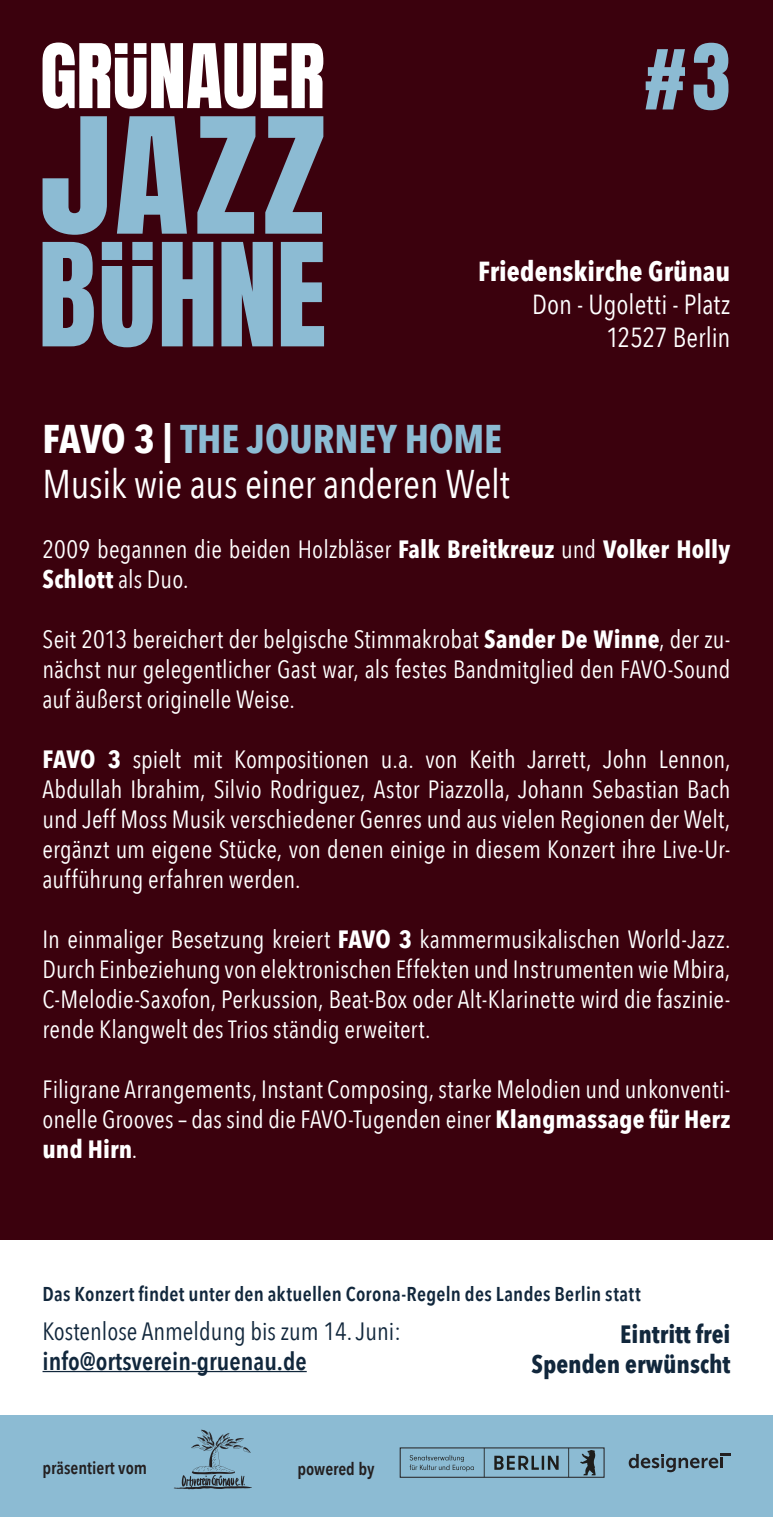
<style>
.page{position:relative;width:773px;height:1517px;background:#fff}
.page>*{position:absolute;margin:0;border:0;box-sizing:border-box;transform-origin:0 0}
.t1{font:77.5px "Anton";color:#8cbbd3}
.t2{font:40px/45px "Avenir Next Condensed";letter-spacing:-.01em;color:#fff}
.t3{font:27.5px "Avenir Next Condensed";color:#fff}
.t4{font:700 27.5px "Avenir Next Condensed";color:#fff}
.t5{font:25px/30px "Avenir Next Condensed";color:#fff;text-align:justify}
.t6{font:25px "Avenir Next Condensed";color:#11273c}
.t7{font:700 25px "Avenir Next Condensed";color:#11273c}
.t8{font:600 25px "Avenir Next Condensed";color:#11273c}
.t9{font:600 20px "Avenir Next Condensed";letter-spacing:.015em;color:#11273c}
.t10{font:600 17.5px "Avenir Next Condensed";color:#231f20}
.s1{font-weight:700}
.s2{font-weight:700;color:#8cbbd3}
</style>
<div class="page">
<div style="left:0;top:0;width:772px;height:1517px;background:#3b010d"></div>
<div style="left:0;top:1240px;width:772px;height:277px;background:#fff"></div>
<div style="left:0;top:1415px;width:772px;height:102px;background:#8cbbd3"></div>
<svg style="left:43px;top:242px;width:281px;height:105px"></svg>
<svg style="left:43px;top:116px;width:280px;height:119px"></svg>
<svg style="left:43px;top:43px;width:280px;height:66px"></svg>
<svg style="left:628px;top:1453px;width:102px;height:19px"></svg>
<hr style="left:43px;top:1371px;width:264px;height:1px;background:#11273c">
<svg style="left:174px;top:1429px;width:78px;height:60px"></svg>
<hr style="left:568px;top:1447px;width:1px;height:30px;background:#1d1d1b">
<hr style="left:483px;top:1447px;width:1px;height:30px;background:#1d1d1b">
<svg style="left:494px;top:1455px;width:64px;height:14px"></svg>
<svg style="left:580px;top:1450px;width:15px;height:25px"></svg>
<svg style="left:409px;top:1455px;width:65px;height:16px"></svg>
<p class="t1" style="left:644px;top:37px;width:88px"># 3</p>
<p class="t4" style="left:478px;top:255px;width:254px">Friedenskirche Grünau</p>
<p class="t3" style="left:532px;top:281px;width:200px">Don - Ugoletti - Platz</p>
<p class="t3" style="left:606px;top:314px;width:126px">12527 Berlin</p>
<p class="t2" style="left:43px;top:414px;width:468px"><span class="s1">FAVO 3 |</span> <span class="s2">THE JOURNEY HOME<br></span>Musik wie aus einer anderen Welt</p>
<p class="t5" style="left:43px;top:533px;width:689px">2009 begannen die beiden Holzbläser <span class="s1">Falk Breitkreuz</span> und <span class="s1">Volker Holly<br>Schlott</span> als Duo.</p>
<p class="t5" style="left:43px;top:623px;width:689px">Seit 2013 bereichert der belgische Stimmakrobat <span class="s1">Sander De Winne</span>, der zu&shy;nächst nur gelegentlicher Gast war, als festes Bandmitglied den FAVO-Sound auf äußerst originelle Weise.</p>
<p class="t5" style="left:43px;top:743px;width:689px"><span class="s1">FAVO 3</span> spielt mit Kompositionen u.a. von Keith Jarrett, John Lennon, Abdullah Ibrahim, Silvio Rodriguez, Astor Piazzolla, Johann Sebastian Bach und Jeff Moss Musik verschiedener Genres und aus vielen Regionen der Welt, ergänzt um eigene Stücke, von denen einige in diesem Konzert ihre Live-Ur&shy;aufführung erfahren werden.</p>
<p class="t5" style="left:43px;top:923px;width:689px">In einmaliger Besetzung kreiert <span class="s1">FAVO 3</span> kammermusikalischen World-Jazz.<br>Durch Einbeziehung von elektronischen Effekten und Instrumenten wie Mbira, C-Melodie-Saxofon, Perkussion, Beat-Box oder Alt-Klarinette wird die faszinie&shy;rende Klangwelt des Trios ständig erweitert.</p>
<p class="t5" style="left:43px;top:1073px;width:689px">Filigrane Arrangements, Instant Composing, starke Melodien und unkonventi&shy;onelle Grooves – das sind die FAVO-Tugenden einer <span class="s1">Klangmassage für Herz und Hirn</span>.</p>
<p class="t9" style="left:43px;top:1276px;width:599px">Das Konzert findet unter den aktuellen Corona-Regeln des Landes Berlin statt</p>
<p class="t6" style="left:43px;top:1309px;width:360px">Kostenlose Anmeldung bis zum 14. Juni:</p>
<p class="t8" style="left:43px;top:1339px;width:265px">info@ortsverein-gruenau.de</p>
<p class="t7" style="left:620px;top:1319px;width:112px">Eintritt frei</p>
<p class="t7" style="left:531px;top:1349px;width:200px">Spenden erwünscht</p>
<p class="t10" style="left:43px;top:1452px;width:106px">präsentiert vom</p>
<p class="t10" style="left:297px;top:1453px;width:79px">powered by</p>
</div>
